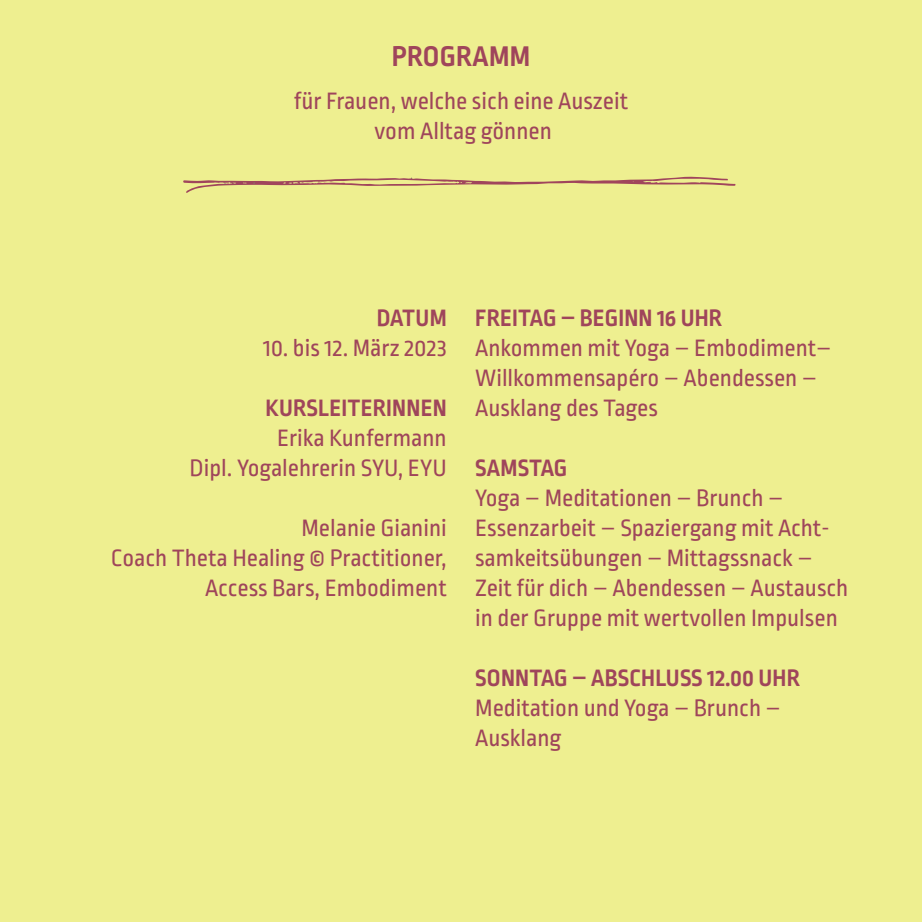
<style>
.page{position:relative;width:922px;height:922px;background:#fff}
.page>*{position:absolute;margin:0;border:0;box-sizing:border-box;transform-origin:0 0}
.t1{font:700 30px "Ropa Sans Pro";letter-spacing:.01em;color:#9f455b}
.t2{font:25px/30px "Ropa Sans Pro";color:#9f455b}
.t3{font:700 25px "Ropa Sans Pro";letter-spacing:.01em;color:#9f455b}
</style>
<div class="page">
<div style="left:0;top:0;width:921px;height:921px;background:#eeef90"></div>
<svg style="left:183px;top:176px;width:552px;height:17px"></svg>
<p class="t1" style="left:392px;top:39px;width:140px">PROGRAMM</p>
<p class="t2" style="left:294px;top:87px;width:336px;text-align:center">für Frauen, welche sich eine Auszeit vom Alltag gönnen</p>
<p class="t3" style="left:377px;top:303px;width:71px">DATUM</p>
<p class="t2" style="left:263px;top:334px;width:185px">10. bis 12. März 2023</p>
<p class="t3" style="left:265px;top:393px;width:182px">KURSLEITERINNEN</p>
<p class="t2" style="left:277px;top:424px;width:171px">Erika Kunfermann</p>
<p class="t2" style="left:189px;top:454px;width:259px">Dipl. Yogalehrerin SYU, EYU</p>
<p class="t2" style="left:301px;top:514px;width:147px">Melanie Gianini</p>
<p class="t2" style="left:111px;top:544px;width:337px;text-align:right">Coach Theta Healing © Practitioner,<br>Access Bars, Embodiment</p>
<p class="t3" style="left:475px;top:303px;width:248px">FREITAG – BEGINN 16 UHR</p>
<p class="t2" style="left:475px;top:334px;width:357px">Ankommen mit Yoga – Embodiment–<br>Willkommensapéro – Abendessen –<br>Ausklang des Tages</p>
<p class="t3" style="left:475px;top:453px;width:93px">SAMSTAG</p>
<p class="t2" style="left:475px;top:484px;width:374px">Yoga – Meditationen – Brunch – Essenzarbeit – Spaziergang mit Acht&shy;samkeitsübungen – Mittagssnack – Zeit für dich – Abendessen – Austausch in der Gruppe mit wertvollen Impulsen</p>
<p class="t3" style="left:475px;top:663px;width:326px">SONNTAG – ABSCHLUSS 12.00 UHR</p>
<p class="t2" style="left:475px;top:694px;width:307px">Meditation und Yoga – Brunch –<br>Ausklang</p>
</div>
